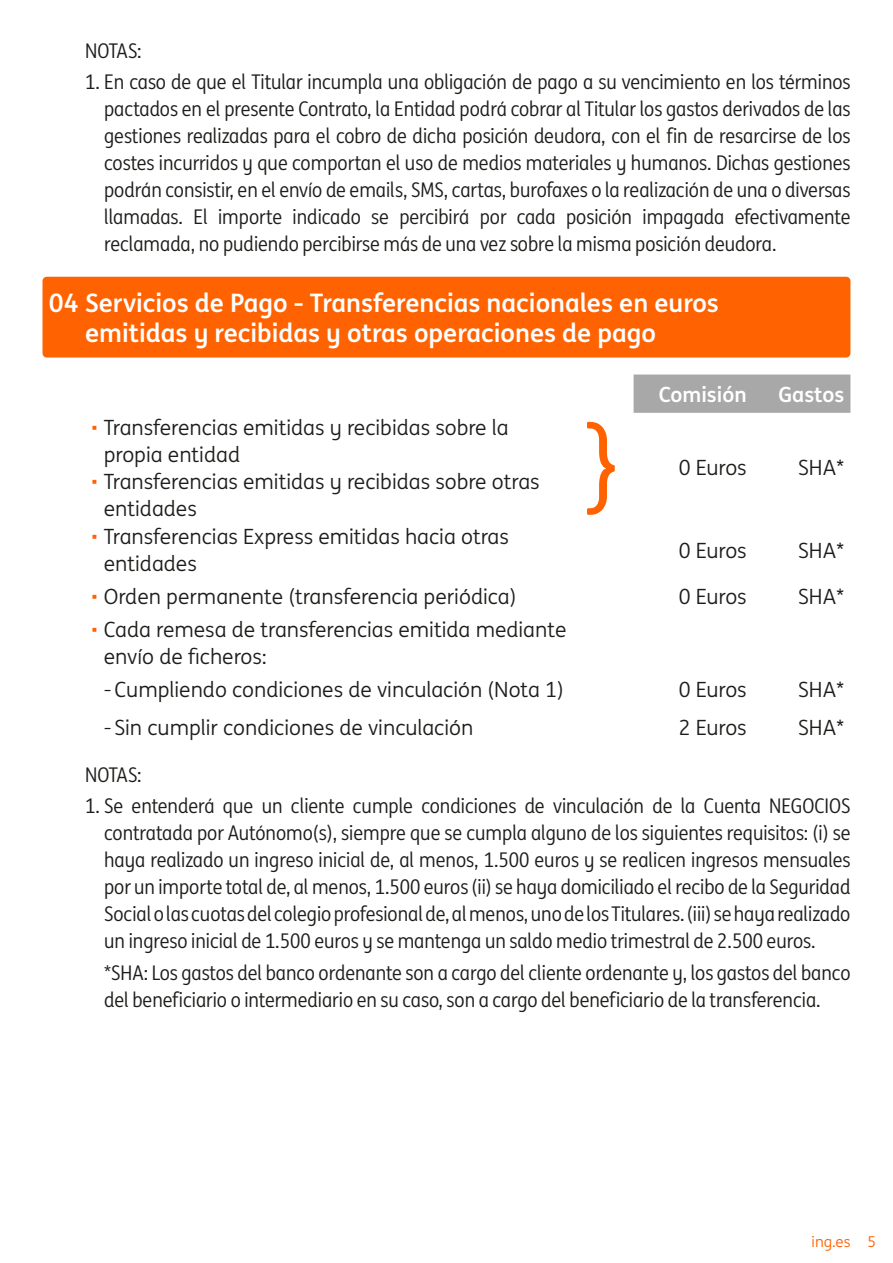
<style>
.page{position:relative;width:893px;height:1263px;background:#fff}
.page>*{position:absolute;margin:0;border:0;box-sizing:border-box;transform-origin:0 0}
.t1{font:105px "ING Me";color:#ff6200}
.t2{font:700 25.5px/30px "ING Me";color:#fff}
.t3{font:21px/27px "ING Me";color:#1d1d1b}
.t4{font:700 21px "ING Me";color:#fff}
.t5{font:20.25px/27px "ING Me Narrow";color:#1d1d1b;text-align:justify}
.t6{font:15px "ING Me";color:#ff6200}
.s1{color:#ff6200}
</style>
<div class="page">
<div style="left:43px;top:277px;width:807px;height:80px;background:#ff6200;border-radius:4px"></div>
<div style="left:634px;top:375px;width:216px;height:38px;background:#a8a8a8"></div>
<p class="t5" style="left:85px;top:36px;width:58px">NOTAS:</p>
<p class="t5" style="left:104px;top:67px;width:748px;text-indent:-19px">1. En caso de que el Titular incumpla una obligación de pago a su vencimiento en los términos pactados en el presente Contrato, la Entidad podrá cobrar al Titular los gastos derivados de las gestiones realizadas para el cobro de dicha posición deudora, con el fin de resarcirse de los costes incurridos y que comportan el uso de medios materiales y humanos. Dichas gestiones podrán consistir, en el envío de emails, SMS, cartas, burofaxes o la realización de una o diversas llamadas. El importe indicado se percibirá por cada posición impagada efectivamente reclamada, no pudiendo percibirse más de una vez sobre la misma posición deudora.</p>
<p class="t2" style="left:85px;top:286px;width:635px;text-indent:-36px">04 Servicios de Pago - Transferencias nacionales en euros emitidas y recibidas y otras operaciones de pago</p>
<p class="t4" style="left:659px;top:377px;width:89px">Comisión</p>
<p class="t4" style="left:778px;top:377px;width:68px">Gastos</p>
<p class="t3" style="left:104px;top:413px;width:406px;text-indent:-13px"><span class="s1">•</span> Transferencias emitidas y recibidas sobre la propia entidad</p>
<h1 class="t1" style="left:587px;top:388px;width:36px">}</h1>
<p class="t3" style="left:679px;top:453px;width:69px">0 Euros</p>
<p class="t3" style="left:798px;top:453px;width:48px">SHA*</p>
<p class="t3" style="left:104px;top:467px;width:437px;text-indent:-13px"><span class="s1">•</span> Transferencias emitidas y recibidas sobre otras entidades</p>
<p class="t3" style="left:104px;top:522px;width:406px;text-indent:-13px"><span class="s1">•</span> Transferencias Express emitidas hacia otras entidades</p>
<p class="t3" style="left:679px;top:536px;width:69px">0 Euros</p>
<p class="t3" style="left:798px;top:536px;width:48px">SHA*</p>
<p class="t3" style="left:91px;top:582px;width:427px"><span class="s1">•</span> Orden permanente (transferencia periódica)</p>
<p class="t3" style="left:679px;top:582px;width:69px">0 Euros</p>
<p class="t3" style="left:798px;top:582px;width:48px">SHA*</p>
<p class="t3" style="left:104px;top:615px;width:464px;text-indent:-13px"><span class="s1">•</span> Cada remesa de transferencias emitida mediante envío de ficheros:</p>
<p class="t3" style="left:104px;top:675px;width:461px">-Cumpliendo condiciones de vinculación (Nota 1)</p>
<p class="t3" style="left:679px;top:675px;width:69px">0 Euros</p>
<p class="t3" style="left:798px;top:675px;width:48px">SHA*</p>
<p class="t3" style="left:104px;top:713px;width:371px">- Sin cumplir condiciones de vinculación</p>
<p class="t3" style="left:679px;top:713px;width:69px">2 Euros</p>
<p class="t3" style="left:798px;top:713px;width:48px">SHA*</p>
<p class="t5" style="left:85px;top:761px;width:58px">NOTAS:</p>
<p class="t5" style="left:104px;top:792px;width:748px;text-indent:-19px">1. Se entenderá que un cliente cumple condiciones de vinculación de la Cuenta NEGOCIOS contratada por Autónomo(s), siempre que se cumpla alguno de los siguientes requisitos: (i) se haya realizado un ingreso inicial de, al menos, 1.500 euros y se realicen ingresos mensuales por un importe total de, al menos, 1.500 euros (ii) se haya domiciliado el recibo de la Seguridad Social o las cuotas del colegio profesional de, al menos, uno de los Titulares. (iii) se haya realizado un ingreso inicial de 1.500 euros y se mantenga un saldo medio trimestral de 2.500 euros.</p>
<p class="t5" style="left:104px;top:958px;width:748px">*SHA: Los gastos del banco ordenante son a cargo del cliente ordenante y, los gastos del banco del beneficiario o intermediario en su caso, son a cargo del beneficiario de la transferencia.</p>
<p class="t6" style="left:812px;top:1231px;width:66px">ing.es 5</p>
</div>
